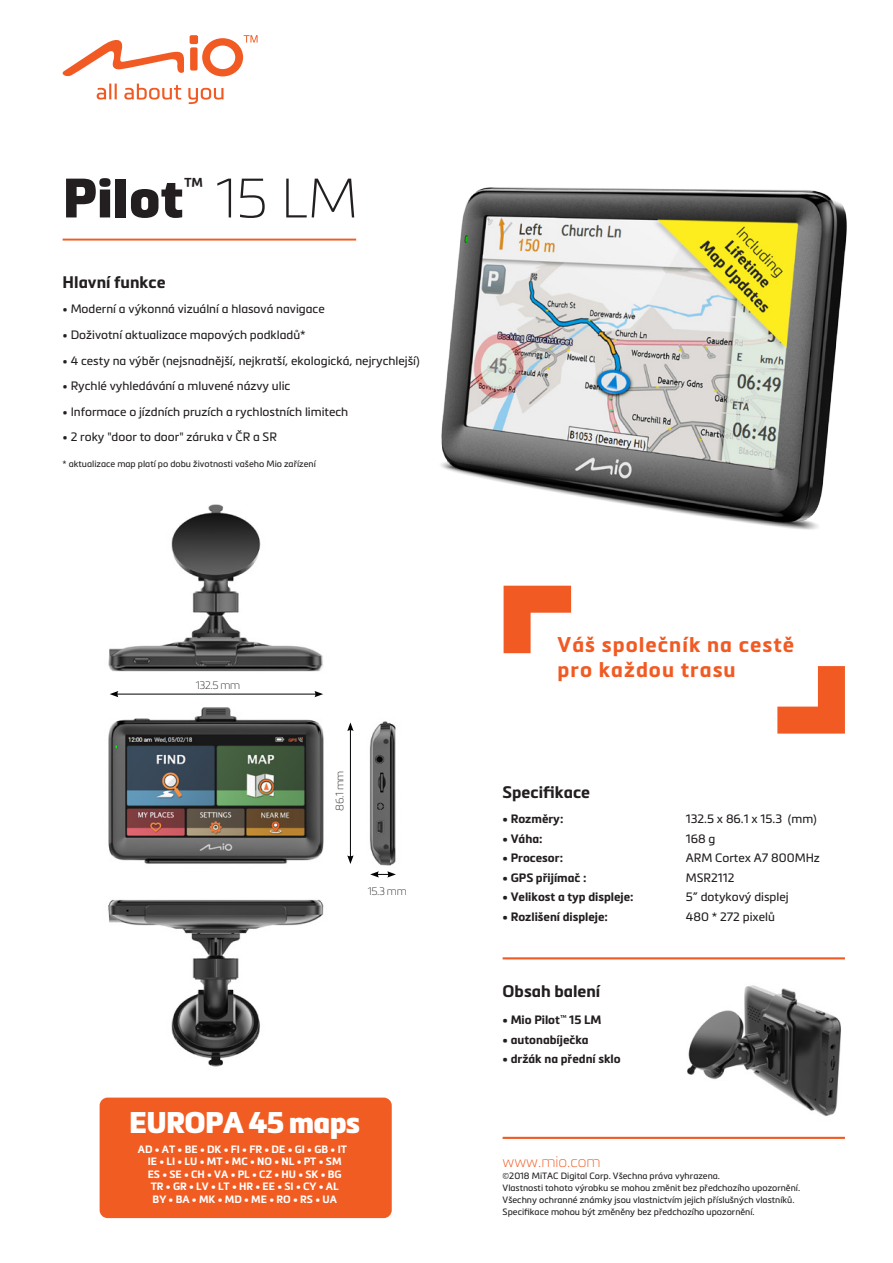
<style>
.page{position:relative;width:893px;height:1263px;background:#fff}
.page>*{position:absolute;margin:0;border:0;box-sizing:border-box;transform-origin:0 0}
.t1{font:900 54.6px "Metronic Pro";color:#231f20}
.t2{font:54.6px "Metronic Pro Air";color:#231f20}
.t3{font:900 29.55px "Metronic Pro";letter-spacing:-.025em;color:#fff}
.t4{font:700 21.3px "Metronic Pro";color:#231f20}
.t5{font:700 21px/25.2px "Metronic Pro";letter-spacing:.05em;color:#f15a22}
.t6{font:700 16.5px "Metronic Pro";color:#231f20}
.t7{font:15px "Metronic Pro Air";color:#f15a22}
.t8{font:12px/19.5px "Metronic Pro";color:#231f20}
.t9{font:700 12px "Metronic Pro";color:#231f20}
.t10{font:10.65px "Metronic Pro Air";letter-spacing:-.035em;color:#231f20}
.t11{font:700 10.5px/12.6px "Metronic Pro";color:#fff;text-align:center}
.t12{font:9px/12px "Metronic Pro";color:#231f20}
</style>
<div class="page">
<img style="left:339px;top:187px;width:508px;height:343px">
<img style="left:108px;top:500px;width:236px;height:567px">
<hr style="left:350px;top:729px;width:1px;height:128px;background:#010203">
<svg style="left:347px;top:855px;width:7px;height:9px"></svg>
<svg style="left:347px;top:722px;width:7px;height:9px"></svg>
<hr style="left:116px;top:694px;width:201px;height:1px;background:#010203">
<svg style="left:110px;top:691px;width:8px;height:6px"></svg>
<svg style="left:314px;top:691px;width:9px;height:6px"></svg>
<img style="left:369px;top:721px;width:27px;height:145px">
<svg style="left:370px;top:871px;width:26px;height:6px"></svg>
<div style="left:100px;top:1097px;width:292px;height:121px;background:#f15c22;border-radius:8px"></div>
<img style="left:687px;top:985px;width:154px;height:131px">
<svg style="left:188px;top:88px;width:35px;height:16px"></svg>
<svg style="left:124px;top:84px;width:57px;height:16px"></svg>
<svg style="left:97px;top:84px;width:20px;height:16px"></svg>
<svg style="left:62px;top:35px;width:196px;height:42px"></svg>
<hr style="left:503px;top:957px;width:342px;height:2px;background:#f15a22">
<hr style="left:503px;top:1137px;width:342px;height:2px;background:#f15a22">
<hr style="left:63px;top:239px;width:293px;height:2px;background:#f15a22">
<svg style="left:777px;top:666px;width:68px;height:68px"></svg>
<svg style="left:504px;top:586px;width:67px;height:67px"></svg>
<h1 class="t1" style="left:63px;top:166px;width:123px">Pilot</h1>
<h3 class="t4" style="left:184px;top:172px;width:22px">™</h3>
<h1 class="t2" style="left:215px;top:161px;width:144px">15 LM</h1>
<h3 class="t6" style="left:63px;top:272px;width:104px">Hlavní funkce</h3>
<p class="t8" style="left:63px;top:299px;width:264px">• Moderní a výkonná vizuální a hlasová navigace</p>
<p class="t8" style="left:63px;top:324px;width:245px">• Doživotní aktualizace mapových podkladů*</p>
<p class="t8" style="left:63px;top:350px;width:359px">• 4 cesty na výběr (nejsnadnější, nejkratší, ekologická, nejrychlejší)</p>
<p class="t8" style="left:63px;top:375px;width:229px">• Rychlé vyhledávání a mluvené názvy ulic</p>
<p class="t8" style="left:63px;top:401px;width:287px">• Informace o jízdních pruzích a rychlostních limitech</p>
<p class="t8" style="left:63px;top:426px;width:216px">• 2 roky "door to door" záruka v ČR a SR</p>
<p class="t12" style="left:63px;top:457px;width:255px">* aktualizace map platí po dobu životnosti vašeho Mio zařízení</p>
<p class="t10" style="left:196px;top:678px;width:46px">132.5 mm</p>
<p class="t10" style="left:332px;top:811px;width:42px;rotate:-90deg">86.1 mm</p>
<p class="t10" style="left:368px;top:884px;width:40px">15.3 mm</p>
<h2 class="t3" style="left:129px;top:1105px;width:233px">EUROPA 45 maps</h2>
<p class="t11" style="left:138px;top:1142px;width:211px">AD • AT • BE • DK • FI • FR • DE • GI • GB • IT<br>IE • LI • LU • MT • MC • NO • NL • PT • SM<br>ES • SE • CH • VA • PL • CZ • HU • SK • BG<br>TR • GR • LV • LT • HR • EE • SI • CY • AL<br>BY • BA • MK • MD • ME • RO • RS • UA</p>
<h3 class="t5" style="left:558px;top:631px;width:238px">Váš společník na cestě pro každou trasu</h3>
<h3 class="t6" style="left:503px;top:781px;width:89px">Specifikace</h3>
<p class="t9" style="left:503px;top:811px;width:62px">• Rozměry:</p>
<p class="t9" style="left:503px;top:831px;width:41px">• Váha:</p>
<p class="t9" style="left:503px;top:850px;width:62px">• Procesor:</p>
<p class="t9" style="left:503px;top:870px;width:85px">• GPS přijímač :</p>
<p class="t9" style="left:503px;top:889px;width:133px">• Velikost a typ displeje:</p>
<p class="t9" style="left:503px;top:909px;width:107px">• Rozlišení displeje:</p>
<h3 class="t6" style="left:503px;top:981px;width:99px">Obsah balení</h3>
<p class="t9" style="left:503px;top:1012px;width:100px">• Mio Pilot<sup>™</sup> 15 LM</p>
<p class="t9" style="left:503px;top:1032px;width:88px">• autonabíječka</p>
<p class="t9" style="left:503px;top:1051px;width:120px">• držák na přední sklo</p>
<p class="t8" style="left:686px;top:809px;width:136px">132.5 x 86.1 x 15.3 (mm)<br>168 g<br>ARM Cortex A7 800MHz<br>MSR2112<br>5” dotykový displej<br>480 * 272 pixelů</p>
<p class="t7" style="left:503px;top:1152px;width:100px">www.mio.com</p>
<p class="t12" style="left:503px;top:1170px;width:299px">©2018 MiTAC Digital Corp. Všechna práva vyhrazena.<br>Vlastnosti tohoto výrobku se mohou změnit bez předchozího upozornění.<br>Všechny ochranné známky jsou vlastnictvím jejich příslušných vlastníků.<br>Specifikace mohou být změněny bez předchozího upozornění.</p>
</div>
